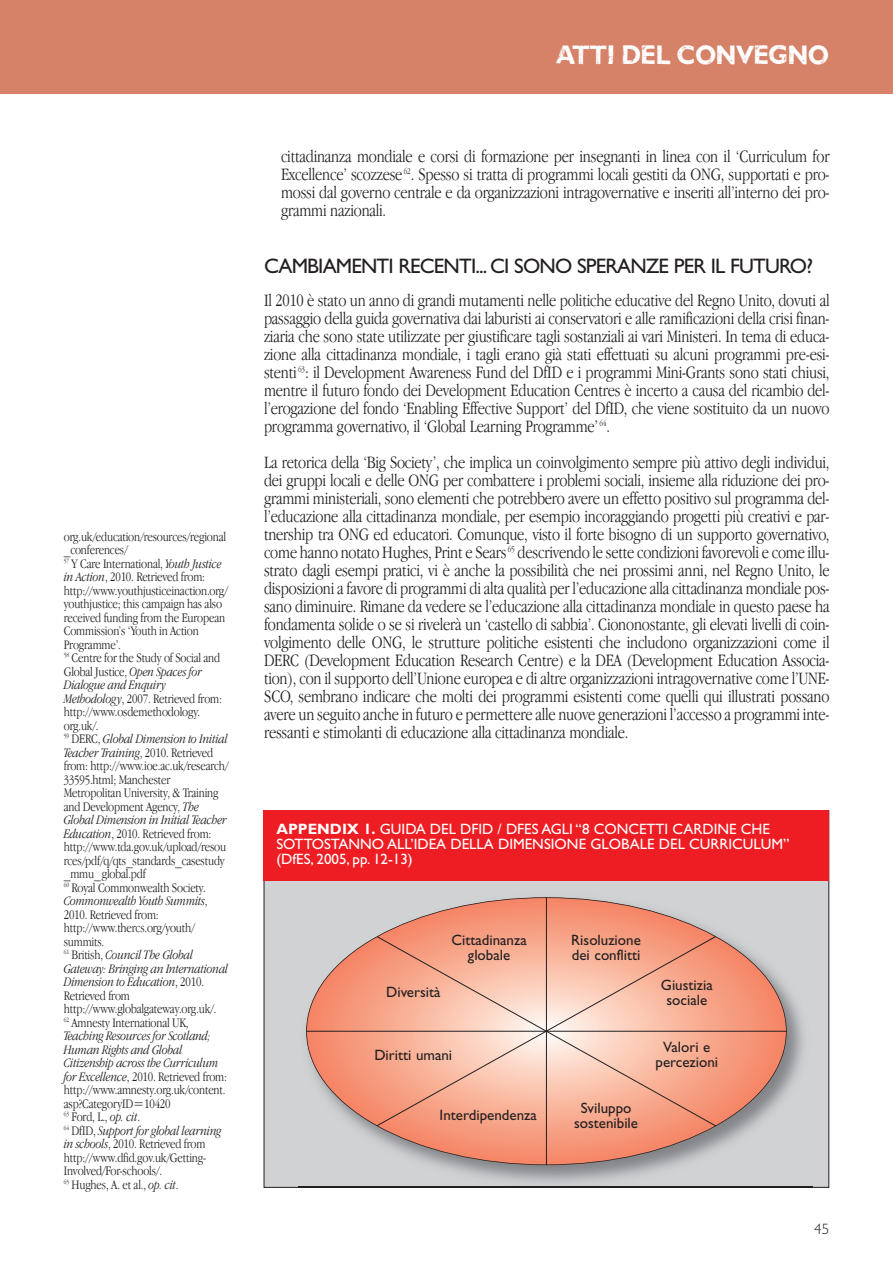
<style>
.page{position:relative;width:893px;height:1263px;background:#fff}
.page>*{position:absolute;margin:0;border:0;box-sizing:border-box;transform-origin:0 0}
.t1{font:700 27px "Gill Sans Woodblock";letter-spacing:-.035em;color:#fff;scale:.93 1}
.t2{font:21px "Gill Sans";letter-spacing:-.04em;color:#231f20}
.t3{font:300 18px/18px "Apple Garamond";letter-spacing:-.01em;color:#231f20;text-align:justify}
.t4{font:15px/15px "Gill Sans";color:#231f20;text-align:center}
.t5{font:15px/15px "Gill Sans";color:#fff}
.t6{font:300 15px "Gill Sans";color:#231f20}
.t7{font:300 13.5px/13.5px "Apple Garamond";letter-spacing:-.01em;color:#231f20}
.s1{font-style:italic}
.s2{font-weight:700}
</style>
<div class="page">
<div style="left:0;top:0;width:893px;height:94px;background:#d58269"></div>
<div style="left:264px;top:811px;width:565px;height:376px;background:#d1d2d4"></div>
<img style="left:298px;top:897px;width:515px;height:290px">
<img style="left:298px;top:1187px;width:515px;height:1px">
<svg style="left:307px;top:898px;width:479px;height:267px;background:#f38f71"></svg>
<hr style="left:546px;top:897px;width:1px;height:268px;background:#231f20">
<hr style="left:306px;top:1031px;width:481px;height:1px;background:#231f20">
<svg style="left:376px;top:935px;width:341px;height:192px;background:#f4b49d"></svg>
<div style="left:264px;top:810px;width:565px;height:71px;background:#ee1d23"></div>
<p class="t7" style="left:64px;top:531px;width:166px">org.uk/education/resources/regional _conferences/<br><sup>57</sup> Y Care International, <span class="s1">Youth Justice in Action</span>, 2010. Retrieved from: http://www.youthjusticeinaction.org/ youthjustice; this campaign has also received funding from the European<br>Commission’s ‘Youth in Action<br>Programme’.<br><sup>58</sup> Centre for the Study of Social and<br>Global Justice, <span class="s1">Open Spaces for<br>Dialogue and Enquiry<br>Methodology</span>, 2007. Retrieved from: http://www.osdemethodology. org.uk/.<br><sup>59</sup> DERC, <span class="s1">Global Dimension to Initial<br>Teacher Training</span>, 2010. Retrieved from: http://www.ioe.ac.uk/research/<br>33595.html; Manchester<br>Metropolitan University, &amp; Training and Development Agency, <span class="s1">The<br>Global Dimension in Initial Teacher<br>Education</span>, 2010. Retrieved from: http://www.tda.gov.uk/upload/resou rces/pdf/q/qts_standards_casestudy _mmu_global.pdf<br><sup>60</sup> Royal Commonwealth Society.<br><span class="s1">Commonwealth Youth Summits</span>,<br>2010. Retrieved from: http://www.thercs.org/youth/ summits.<br><sup>61</sup> British, <span class="s1">Council The Global<br>Gateway: Bringing an International<br>Dimension to Education</span>, 2010.<br>Retrieved from http://www.globalgateway.org.uk/.<br><sup>62</sup> Amnesty International UK,<br><span class="s1">Teaching Resources for Scotland;<br>Human Rights and Global<br>Citizenship across the Curriculum for Excellence</span>, 2010. Retrieved from: http://www.amnesty.org.uk/content. asp?CategoryID=10420<br><sup>63</sup> Ford, L., <span class="s1">op. cit</span>.<br><sup>64</sup> DfID, <span class="s1">Support for global learning in schools</span>, 2010. Retrieved from http://www.dfid.gov.uk/Getting-<br>Involved/For-schools/.<br><sup>65</sup> Hughes, A. et al., <span class="s1">op. cit</span>.</p>
<h1 class="t1" style="left:556px;top:38px;width:295px">ATTI DEL CONVEGNO</h1>
<p class="t3" style="left:281px;top:149px;width:550px">cittadinanza mondiale e corsi di formazione per insegnanti in linea con il ‘Curriculum for Excellence’ scozzese <sup>62</sup>. Spesso si tratta di programmi locali gestiti da ONG, supportati e pro&shy;mossi dal governo centrale e da organizzazioni intragovernative e inseriti all’interno dei pro&shy;grammi nazionali.</p>
<p class="t2" style="left:264px;top:258px;width:551px">CAMBIAMENTI RECENTI... CI SONO SPERANZE PER IL FUTURO?</p>
<p class="t3" style="left:264px;top:293px;width:567px">Il 2010 è stato un anno di grandi mutamenti nelle politiche educative del Regno Unito, dovuti al passaggio della guida governativa dai laburisti ai conservatori e alle ramificazioni della crisi finan&shy;ziaria che sono state utilizzate per giustificare tagli sostanziali ai vari Ministeri. In tema di educa&shy;zione alla cittadinanza mondiale, i tagli erano già stati effettuati su alcuni programmi pre-esi&shy;stenti<sup>63</sup>: il Development Awareness Fund del DfID e i programmi Mini-Grants sono stati chiusi, mentre il futuro fondo dei Development Education Centres è incerto a causa del ricambio del&shy;l’erogazione del fondo ‘Enabling Effective Support’ del DfID, che viene sostituito da un nuovo programma governativo, il ‘Global Learning Programme’<sup>64</sup>.</p>
<p class="t3" style="left:264px;top:455px;width:567px">La retorica della ‘Big Society’, che implica un coinvolgimento sempre più attivo degli individui, dei gruppi locali e delle ONG per combattere i problemi sociali, insieme alla riduzione dei pro&shy;grammi ministeriali, sono elementi che potrebbero avere un effetto positivo sul programma del&shy;l’educazione alla cittadinanza mondiale, per esempio incoraggiando progetti più creativi e par&shy;tnership tra ONG ed educatori. Comunque, visto il forte bisogno di un supporto governativo, come hanno notato Hughes, Print e Sears <sup>65</sup> descrivendo le sette condizioni favorevoli e come illu&shy;strato dagli esempi pratici, vi è anche la possibilità che nei prossimi anni, nel Regno Unito, le disposizioni a favore di programmi di alta qualità per l’educazione alla cittadinanza mondiale pos&shy;sano diminuire. Rimane da vedere se l’educazione alla cittadinanza mondiale in questo paese ha fondamenta solide o se si rivelerà un ‘castello di sabbia’. Ciononostante, gli elevati livelli di coin&shy;volgimento delle ONG, le strutture politiche esistenti che includono organizzazioni come il DERC (Development Education Research Centre) e la DEA (Development Education Associa&shy;tion), con il supporto dell’Unione europea e di altre organizzazioni intragovernative come l’UNE-SCO, sembrano indicare che molti dei programmi esistenti come quelli qui illustrati possano avere un seguito anche in futuro e permettere alle nuove generazioni l’accesso a programmi inte&shy;ressanti e stimolanti di educazione alla cittadinanza mondiale.</p>
<p class="t5" style="left:276px;top:823px;width:515px"><span class="s2">APPENDIX 1.</span> GUIDA DEL DFID / DFES AGLI “8 CONCETTI CARDINE CHE<br>SOTTOSTANNO ALL’IDEA DELLA DIMENSIONE GLOBALE DEL CURRICULUM” (DfES, 2005, pp. 12-13)</p>
<p class="t4" style="left:386px;top:986px;width:56px">Diversità</p>
<p class="t4" style="left:451px;top:934px;width:77px">Cittadinanza globale</p>
<p class="t4" style="left:571px;top:934px;width:71px;text-align:left">Risoluzione dei conflitti</p>
<p class="t4" style="left:374px;top:1049px;width:79px">Diritti umani</p>
<p class="t4" style="left:440px;top:1109px;width:99px">Interdipendenza</p>
<p class="t4" style="left:574px;top:1101px;width:66px">Sviluppo sostenibile</p>
<p class="t4" style="left:661px;top:979px;width:53px">Giustizia sociale</p>
<p class="t4" style="left:655px;top:1041px;width:64px">Valori e percezioni</p>
<p class="t6" style="left:814px;top:1223px;width:16px">45</p>
</div>
